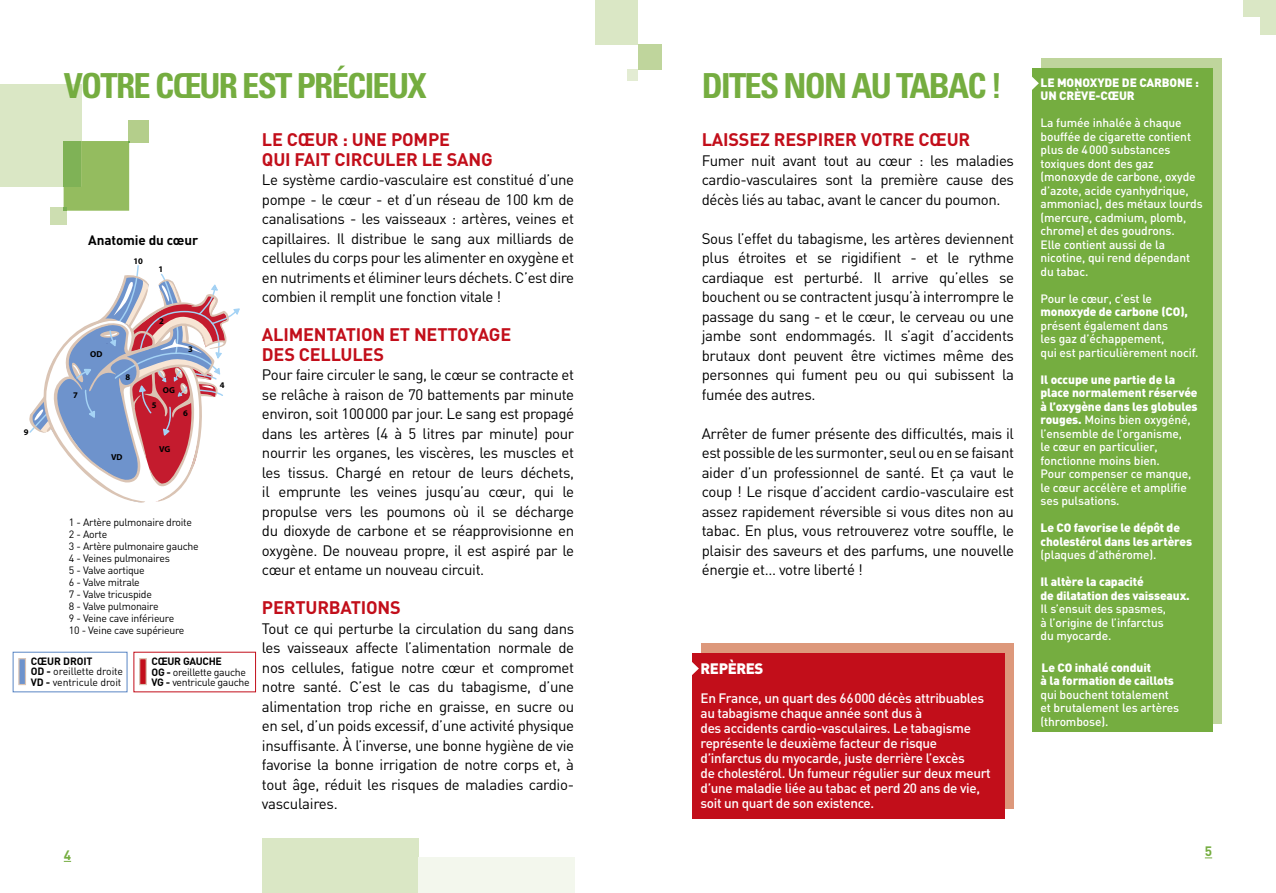
<style>
.page{position:relative;width:1276px;height:893px;background:#fff}
.page>*{position:absolute;margin:0;border:0;box-sizing:border-box;transform-origin:0 0}
.t1{font:700 condensed 34.5px "Univers LT Std";letter-spacing:-.05em;color:#75ad40}
.t2{font:700 18px/19.5px "DIN";letter-spacing:-.01em;color:#c20e1a}
.t3{font:15px/19.5px "DIN";letter-spacing:-.025em;color:#000;text-align:justify}
.t4{font:900 15px "DIN";color:#fff}
.t5{font:500 13.5px/15px "DIN";letter-spacing:-.025em;color:#fff}
.t6{font:700 13.5px "DIN";letter-spacing:-.01em;color:#000}
.t7{font:700 13.5px "DIN";color:#75ad40}
.t8{font:500 12px/13.5px "DIN";letter-spacing:-.01em;color:#fff}
.t9{font:900 12px/13.5px "DIN";letter-spacing:-.01em;color:#fff}
.t10{font:10.5px/12px "DIN";letter-spacing:-.025em;color:#000}
.t11{font:700 8.7px "Myriad Pro";color:#000}
.s1{font-weight:700}
.s2{font-weight:900}
</style>
<div class="page">
<div style="left:128px;top:120px;width:21px;height:22px;background:#b4ce8b"></div>
<div style="left:51px;top:207px;width:16px;height:17px;background:#cddeb1"></div>
<div style="left:0;top:84px;width:81px;height:103px;background:#dae7c5"></div>
<div style="left:64px;top:141px;width:65px;height:70px;background:#94bc5f"></div>
<div style="left:64px;top:141px;width:17px;height:46px;background:#7fb256"></div>
<div style="left:1041px;top:59px;width:181px;height:665px;background:#bfd59c"></div>
<div style="left:627px;top:70px;width:11px;height:11px;background:#e3ecd3"></div>
<div style="left:638px;top:45px;width:23px;height:25px;background:#bfd59c"></div>
<div style="left:596px;top:0;width:42px;height:45px;background:#dae7c5"></div>
<div style="left:262px;top:839px;width:156px;height:54px;background:#dae7c5"></div>
<div style="left:418px;top:857px;width:156px;height:36px;background:#f3f7ed"></div>
<div style="left:1243px;top:0;width:33px;height:35px;background:#dae7c5"></div>
<div style="left:1226px;top:17px;width:33px;height:35px;background:#fff"></div>
<div style="left:1032px;top:68px;width:180px;height:663px;background:#75ad40"></div>
<div style="left:702px;top:644px;width:312px;height:165px;background:#dd987b"></div>
<div style="left:692px;top:653px;width:312px;height:166px;background:#c20e1a"></div>
<svg style="left:692px;top:662px;width:7px;height:13px"></svg>
<svg style="left:1032px;top:76px;width:7px;height:14px"></svg>
<svg style="left:29px;top:265px;width:211px;height:238px"></svg>
<div style="left:139px;top:658px;width:8px;height:27px;background:#c20e1a;border:1px solid #dac4b4"></div>
<div style="left:18px;top:658px;width:8px;height:27px;background:#6e93cc;border:1px solid #dac4b4"></div>
<div style="left:13px;top:652px;width:114px;height:40px;border:1px solid #5986c4"></div>
<h1 class="t1" style="left:64px;top:64px;width:364px">VOTRE CŒUR EST PRÉCIEUX</h1>
<h1 class="t1" style="left:702px;top:64px;width:302px">DITES NON AU TABAC !</h1>
<p class="t2" style="left:262px;top:129px;width:232px">LE CŒUR : UNE POMPE<br>QUI FAIT CIRCULER LE SANG</p>
<p class="t3" style="left:262px;top:170px;width:314px">Le système cardio-vasculaire est constitué d’une pompe - le cœur - et d’un réseau de 100 km de canalisations - les vaisseaux : artères, veines et capillaires. Il distribue le sang aux milliards de cellules du corps pour les alimenter en oxygène et en nutriments et éliminer leurs déchets. C’est dire combien il remplit une fonction vitale !</p>
<p class="t2" style="left:262px;top:324px;width:251px">ALIMENTATION ET NETTOYAGE<br>DES CELLULES</p>
<p class="t3" style="left:262px;top:365px;width:314px">Pour faire circuler le sang, le cœur se contracte et se relâche à raison de 70 battements par minute environ, soit 100 000 par jour. Le sang est propagé dans les artères (4 à 5 litres par minute) pour nourrir les organes, les viscères, les muscles et les tissus. Chargé en retour de leurs déchets, il emprunte les veines jusqu’au cœur, qui le propulse vers les poumons où il se décharge du dioxyde de carbone et se réapprovisionne en oxygène. De nouveau propre, il est aspiré par le cœur et entame un nouveau circuit.</p>
<p class="t2" style="left:262px;top:597px;width:140px">PERTURBATIONS</p>
<p class="t3" style="left:262px;top:618px;width:314px">Tout ce qui perturbe la circulation du sang dans les vaisseaux affecte l’alimentation normale de nos cellules, fatigue notre cœur et compromet notre santé. C’est le cas du tabagisme, d’une alimentation trop riche en graisse, en sucre ou en sel, d’un poids excessif, d’une activité physique insuffisante. À l’inverse, une bonne hygiène de vie favorise la bonne irrigation de notre corps et, à tout âge, réduit les risques de maladies cardio&shy;vasculaires.</p>
<p class="t2" style="left:702px;top:129px;width:270px">LAISSEZ RESPIRER VOTRE CŒUR</p>
<p class="t3" style="left:702px;top:150px;width:314px">Fumer nuit avant tout au cœur : les maladies cardio-vasculaires sont la première cause des décès liés au tabac, avant le cancer du poumon.</p>
<p class="t3" style="left:702px;top:228px;width:314px">Sous l’effet du tabagisme, les artères deviennent plus étroites et se rigidifient - et le rythme cardiaque est perturbé. Il arrive qu’elles se bouchent ou se contractent jusqu’à interrompre le passage du sang - et le cœur, le cerveau ou une jambe sont endommagés. Il s’agit d’accidents brutaux dont peuvent être victimes même des personnes qui fument peu ou qui subissent la fumée des autres.</p>
<p class="t3" style="left:702px;top:423px;width:314px">Arrêter de fumer présente des difficultés, mais il est possible de les surmonter, seul ou en se faisant aider d’un professionnel de santé. Et ça vaut le coup ! Le risque d’accident cardio-vasculaire est assez rapidement réversible si vous dites non au tabac. En plus, vous retrouverez votre souffle, le plaisir des saveurs et des parfums, une nouvelle énergie et… votre liberté !</p>
<p class="t6" style="left:88px;top:232px;width:111px">Anatomie du cœur</p>
<p class="t11" style="left:133px;top:255px;width:11px">10</p>
<p class="t11" style="left:159px;top:264px;width:6px">1</p>
<p class="t11" style="left:159px;top:315px;width:6px">2</p>
<p class="t11" style="left:188px;top:344px;width:6px">3</p>
<p class="t11" style="left:90px;top:349px;width:14px">OD</p>
<p class="t11" style="left:125px;top:371px;width:6px">8</p>
<p class="t11" style="left:220px;top:379px;width:6px">4</p>
<p class="t11" style="left:163px;top:384px;width:14px">OG</p>
<p class="t11" style="left:73px;top:389px;width:6px">7</p>
<p class="t11" style="left:152px;top:399px;width:6px">5</p>
<p class="t11" style="left:183px;top:407px;width:6px">6</p>
<p class="t11" style="left:24px;top:426px;width:6px">9</p>
<p class="t11" style="left:159px;top:443px;width:13px">VG</p>
<p class="t11" style="left:111px;top:452px;width:13px">VD</p>
<p class="t10" style="left:69px;top:516px;width:131px">1 - Artère pulmonaire droite<br>2 - Aorte<br>3 - Artère pulmonaire gauche<br>4 - Veines pulmonaires<br>5 - Valve aortique<br>6 - Valve mitrale<br>7 - Valve tricuspide<br>8 - Valve pulmonaire<br>9 - Veine cave inférieure<br>10 - Veine cave supérieure</p>
<p class="t10" style="left:31px;top:655px;width:94px;line-height:10.5px"><span class="s1">CŒUR DROIT<br>OD -</span> oreillette droite<br><span class="s1">VD -</span> ventricule droit</p>
<p class="t10" style="left:152px;top:656px;width:100px;line-height:10.5px"><span class="s1">CŒUR GAUCHE<br>OG -</span> oreillette gauche<br><span class="s1">VG -</span> ventricule gauche</p>
<p class="t4" style="left:700px;top:659px;width:64px">REPÈRES</p>
<p class="t5" style="left:700px;top:690px;width:292px">En France, un quart des 66 000 décès attribuables au tabagisme chaque année sont dus à<br>des accidents cardio-vasculaires. Le tabagisme représente le deuxième facteur de risque d’infarctus du myocarde, juste derrière l’excès<br>de cholestérol. Un fumeur régulier sur deux meurt d’une maladie liée au tabac et perd 20 ans de vie, soit un quart de son existence.</p>
<p class="t9" style="left:1040px;top:75px;width:160px">LE MONOXYDE DE CARBONE :<br>UN CRÈVE-CŒUR</p>
<p class="t8" style="left:1040px;top:116px;width:164px">La fumée inhalée à chaque bouffée de cigarette contient plus de 4 000 substances toxiques dont des gaz (monoxyde de carbone, oxyde d’azote, acide cyanhydrique, ammoniac), des métaux lourds (mercure, cadmium, plomb, chrome) et des goudrons.<br>Elle contient aussi de la nicotine, qui rend dépendant du tabac.</p>
<p class="t8" style="left:1040px;top:291px;width:113px">Pour le cœur, c’est le</p>
<p class="t9" style="left:1040px;top:305px;width:149px">monoxyde de carbone (CO),</p>
<p class="t8" style="left:1040px;top:318px;width:159px">présent également dans<br>les gaz d’échappement,<br>qui est particulièrement nocif.</p>
<p class="t8" style="left:1040px;top:372px;width:159px"><span class="s2">Il occupe une partie de la place normalement réservée à l’oxygène dans les globules rouges.</span> Moins bien oxygéné, l’ensemble de l’organisme,<br>le cœur en particulier, fonctionne moins bien.<br>Pour compenser ce manque, le cœur accélère et amplifie ses pulsations.</p>
<p class="t9" style="left:1040px;top:521px;width:153px">Le CO favorise le dépôt de cholestérol dans les artères</p>
<p class="t8" style="left:1040px;top:548px;width:117px">(plaques d’athérome).</p>
<p class="t9" style="left:1040px;top:575px;width:151px">Il altère la capacité<br>de dilatation des vaisseaux.</p>
<p class="t8" style="left:1040px;top:602px;width:127px">Il s’ensuit des spasmes, à l’origine de l’infarctus du myocarde.</p>
<p class="t9" style="left:1040px;top:660px;width:135px">Le CO inhalé conduit<br>à la formation de caillots</p>
<p class="t8" style="left:1040px;top:687px;width:140px">qui bouchent totalement et brutalement les artères (thrombose).</p>
<p class="t7" style="left:64px;top:846px;width:9px">4</p>
<p class="t7" style="left:1204px;top:842px;width:9px">5</p>
</div>
